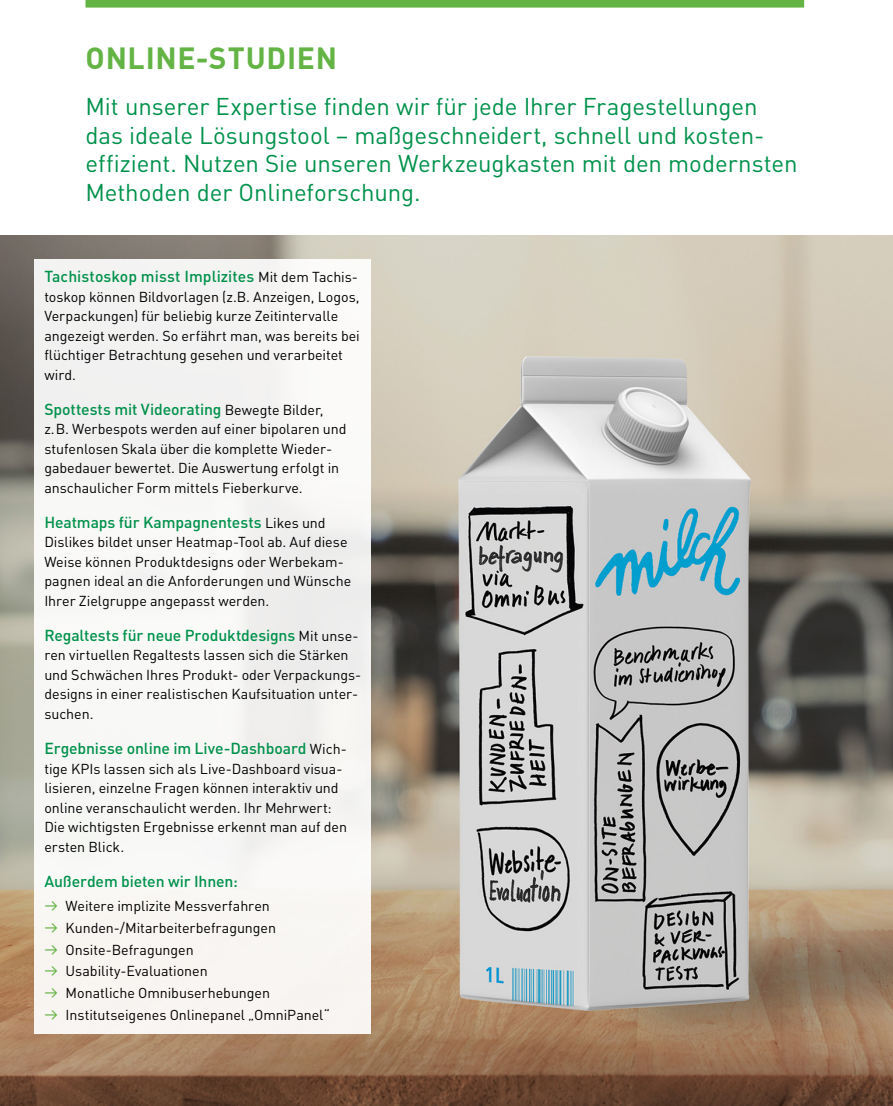
<style>
.page{position:relative;width:893px;height:1106px;background:#fff}
.page>*{position:absolute;margin:0;border:0;box-sizing:border-box;transform-origin:0 0}
.t1{font:700 30px "DIN Offc Pro";letter-spacing:.025em;color:#63b444}
.t2{font:24px/28.5px "DIN";letter-spacing:-.005em;color:#00914b}
.t3{font:500 15.75px "DIN";letter-spacing:-.005em;color:#00914b}
.t4{font:14.25px/19.5px "DIN";letter-spacing:-.005em;color:#000}
.s1{font-weight:400;font-size:14.25px;color:#000}
.s2{font-family:"Info";color:#63b444}
</style>
<div class="page">
<div style="left:85px;top:0;width:719px;height:8px;background:#63b444"></div>
<img style="left:0;top:235px;width:893px;height:871px">
<div style="left:34px;top:260px;width:337px;height:773px;background:#f7f5f3"></div>
<h1 class="t1" style="left:86px;top:33px;width:253px">ONLINE-STUDIEN</h1>
<h2 class="t2" style="left:85px;top:93px;width:714px">Mit unserer Expertise finden wir für jede Ihrer Fragestellungen das ideale Lösungstool – maßgeschneidert, schnell und kosten&shy;effizient. Nutzen Sie unseren Werkzeugkasten mit den modernsten Methoden der Onlineforschung.</h2>
<p class="t3" style="left:44px;top:266px;width:315px">Tachistoskop misst Implizites <span class="s1">Mit dem Tachis-</span></p>
<p class="t4" style="left:44px;top:287px;width:317px">toskop können Bildvorlagen (z.B. Anzeigen, Logos, Verpackungen) für beliebig kurze Zeitintervalle angezeigt werden. So erfährt man, was bereits bei flüchtiger Betrachtung gesehen und verarbeitet wird.</p>
<p class="t3" style="left:44px;top:398px;width:281px">Spottests mit Videorating <span class="s1">Bewegte Bilder,</span></p>
<p class="t4" style="left:44px;top:419px;width:304px">z.B. Werbespots werden auf einer bipolaren und stufenlosen Skala über die komplette Wieder&shy;gabedauer bewertet. Die Auswertung erfolgt in anschaulicher Form mittels Fieberkurve.</p>
<p class="t3" style="left:44px;top:511px;width:283px">Heatmaps für Kampagnentests <span class="s1">Likes und</span></p>
<p class="t4" style="left:44px;top:532px;width:308px">Dislikes bildet unser Heatmap-Tool ab. Auf diese Weise können Produktdesigns oder Werbekam&shy;pagnen ideal an die Anforderungen und Wünsche Ihrer Zielgruppe angepasst werden.</p>
<p class="t3" style="left:44px;top:624px;width:316px">Regaltests für neue Produktdesigns <span class="s1">Mit unse-</span></p>
<p class="t4" style="left:44px;top:646px;width:318px">ren virtuellen Regaltests lassen sich die Stärken und Schwächen Ihres Produkt- oder Verpackungs&shy;designs in einer realistischen Kaufsituation unter&shy;suchen.</p>
<p class="t3" style="left:44px;top:738px;width:304px">Ergebnisse online im Live-Dashboard <span class="s1">Wich-</span></p>
<p class="t4" style="left:44px;top:759px;width:304px">tige KPIs lassen sich als Live-Dashboard visua&shy;lisieren, einzelne Fragen können interaktiv und online veranschaulicht werden. Ihr Mehrwert:<br>Die wichtigsten Ergebnisse erkennt man auf den ersten Blick.</p>
<p class="t3" style="left:44px;top:870px;width:195px">Außerdem bieten wir Ihnen:</p>
<p class="t4" style="left:44px;top:895px;width:287px;line-height:21.6px"><span class="s2">±</span> Weitere implizite Messverfahren<br><span class="s2">±</span> Kunden-/Mitarbeiterbefragungen<br><span class="s2">±</span> Onsite-Befragungen<br><span class="s2">±</span> Usability-Evaluationen<br><span class="s2">±</span> Monatliche Omnibuserhebungen<br><span class="s2">±</span> Institutseigenes Onlinepanel „OmniPanel“</p>
</div>
